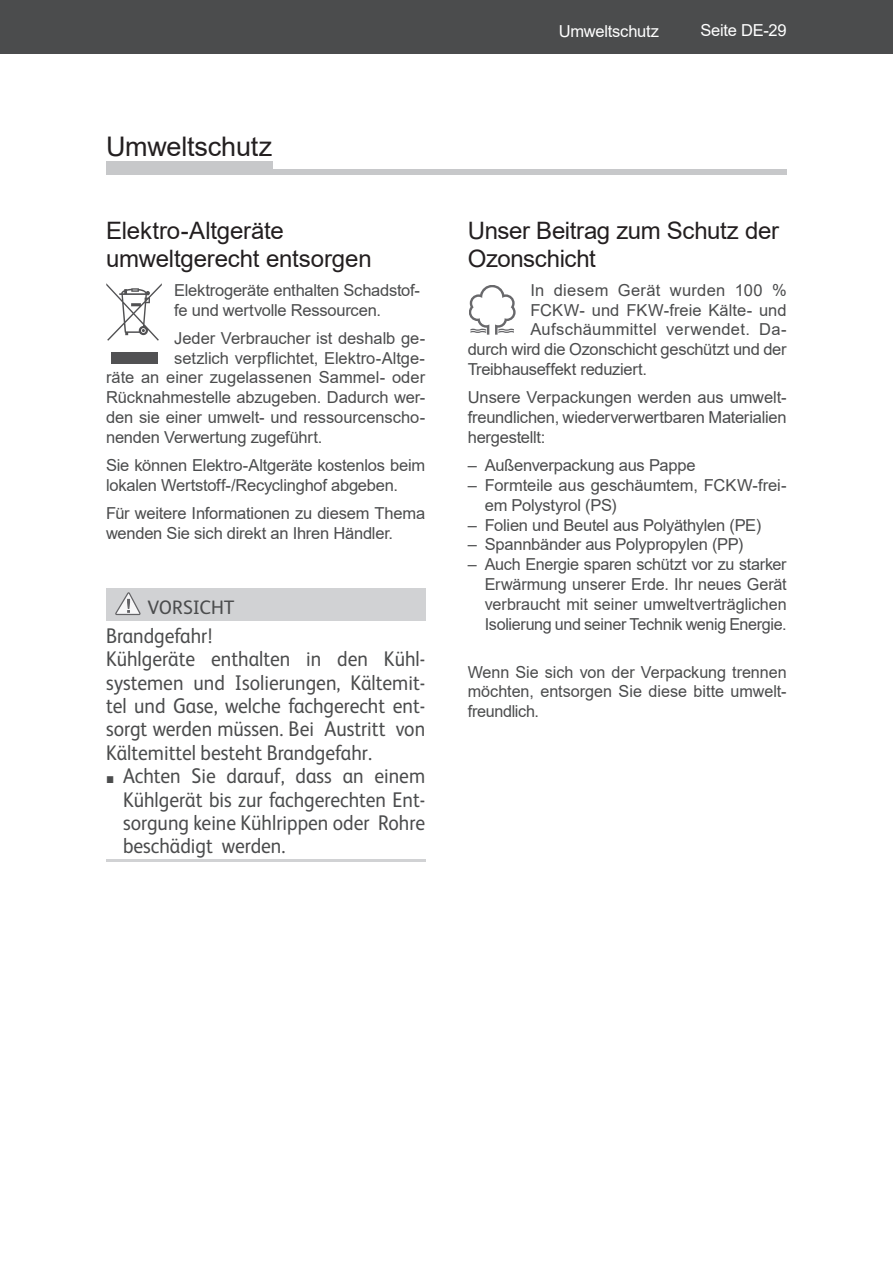
<style>
.page{position:relative;width:893px;height:1263px;background:#fff}
.page>*{position:absolute;margin:0;border:0;box-sizing:border-box;transform-origin:0 0}
.t1{font:27px "Arial";letter-spacing:-.01em;color:#231f20}
.t2{font:24px/28.8px "Arial";letter-spacing:-.01em;color:#231f20}
.t3{font:21.3px/23.4px "FS Albert";color:#4b4c4d;scale:.92 1}
.t4{font:19.5px "FS Albert";color:#4b4c4d}
.t5{font:16.5px/19.8px "Arial";letter-spacing:-.015em;color:#4b4c4d}
.t6{font:16.5px "Arial";letter-spacing:.005em;color:#4b4c4d}
.t7{font:16.5px "Arial";letter-spacing:.015em;color:#4b4c4d}
.t8{font:16.5px "Arial";letter-spacing:.02em;color:#4b4c4d}
.t9{font:16.5px "Arial";letter-spacing:-.015em;color:#fff}
.s1{font-family:"Arial";font-size:14.7px}
</style>
<div class="page">
<div style="left:0;top:0;width:893px;height:54px;background:#4b4c4d"></div>
<div style="left:106px;top:161px;width:166px;height:12px;background:#c7c8ca"></div>
<div style="left:106px;top:169px;width:681px;height:6px;background:#c7c8ca"></div>
<div style="left:106px;top:588px;width:319px;height:33px;background:#d1d2d4"></div>
<hr style="left:106px;top:859px;width:319px;height:3px;background:#d1d2d4">
<svg style="left:106px;top:283px;width:56px;height:58px"></svg>
<div style="left:111px;top:352px;width:46px;height:12px;background:#515153"></div>
<svg style="left:115px;top:592px;width:26px;height:23px"></svg>
<svg style="left:469px;top:285px;width:47px;height:50px"></svg>
<h1 class="t1" style="left:106px;top:131px;width:168px">Umweltschutz</h1>
<h2 class="t2" style="left:106px;top:216px;width:267px">Elektro-Altgeräte umweltgerecht entsorgen</h2>
<p class="t5" style="left:174px;top:280px;width:247px">Elektrogeräte enthalten Schadstof&shy;fe und wertvolle Ressourcen.</p>
<p class="t5" style="left:174px;top:328px;width:252px">Jeder Verbraucher ist deshalb ge-</p>
<p class="t5" style="left:174px;top:348px;width:252px">setzlich verpflichtet, Elektro-Altge-</p>
<p class="t6" style="left:106px;top:369px;width:321px">räte an einer zugelassenen Sammel- oder</p>
<p class="t5" style="left:106px;top:388px;width:321px">Rücknahmestelle abzugeben. Dadurch wer-</p>
<p class="t5" style="left:106px;top:407px;width:321px">den sie einer umwelt- und ressourcenscho-</p>
<p class="t5" style="left:106px;top:427px;width:218px">nenden Verwertung zugeführt.</p>
<p class="t5" style="left:106px;top:456px;width:321px">Sie können Elektro-Altgeräte kostenlos beim lokalen Wertstoff-/Recyc linghof abgeben.</p>
<p class="t5" style="left:106px;top:504px;width:321px">Für weitere Informationen zu diesem Thema wenden Sie sich direkt an Ihren Händler.</p>
<p class="t4" style="left:148px;top:600px;width:89px">VORSICHT</p>
<p class="t3" style="left:106px;top:626px;width:348px">Brandgefahr!<br>Kühlgeräte enthalten in den Kühl&shy;systemen und Isolierungen, Kältemit&shy;tel und Gase, welche fachgerecht ent&shy;sorgt werden müssen. Bei Austritt von Kältemittel besteht Brandgefahr.</p>
<p class="t3" style="left:123px;top:766px;width:330px;text-align:justify;text-indent:-17px"><span class="s1">■</span> Achten Sie darauf, dass an einem Kühlgerät bis zur fachgerechten Ent&shy;sorgung keine Kühlrippen oder Rohre beschädigt werden.</p>
<p class="t9" style="left:559px;top:22px;width:102px">Umweltschutz</p>
<p class="t9" style="left:700px;top:22px;width:88px">Seite DE-29</p>
<h2 class="t2" style="left:468px;top:216px;width:313px">Unser Beitrag zum Schutz der<br>Ozonschicht</h2>
<p class="t8" style="left:530px;top:281px;width:258px">In diesem Gerät wurden 100 %</p>
<p class="t6" style="left:530px;top:301px;width:258px">FCKW- und FKW-freie Kälte- und</p>
<p class="t7" style="left:530px;top:320px;width:258px">Aufschäummittel verwendet. Da-</p>
<p class="t5" style="left:468px;top:340px;width:320px">durch wird die Ozonschicht geschützt und der</p>
<p class="t5" style="left:468px;top:359px;width:181px">Treibhaus effekt reduziert.</p>
<p class="t5" style="left:468px;top:388px;width:320px;text-align:justify">Unsere Verpackungen wer den aus um welt&shy;freund li chen, wie der ver wert ba ren Materialien hergestellt:</p>
<p class="t5" style="left:468px;top:456px;width:229px">– Außenverpackung aus Pappe</p>
<p class="t5" style="left:485px;top:475px;width:303px;text-indent:-17px">– Formteile aus ge schäum tem, FCKW-frei&shy;em Po ly sty rol (PS)</p>
<p class="t5" style="left:468px;top:515px;width:295px">– Folien und Beutel aus Polyäthylen (PE)</p>
<p class="t5" style="left:468px;top:535px;width:277px">– Spannbänder aus Po ly pro py len (PP)</p>
<p class="t5" style="left:485px;top:555px;width:303px;text-align:justify;text-indent:-17px">– Auch Energie sparen schützt vor zu starker Erwärmung unserer Erde. Ihr neues Gerät verbraucht mit seiner umweltverträglichen Isolierung und seiner Technik wenig Energie.</p>
<p class="t5" style="left:468px;top:662px;width:320px;text-align:justify">Wenn Sie sich von der Verpackung trennen möchten, entsorgen Sie diese bitte umwelt&shy;freundlich.</p>
</div>
